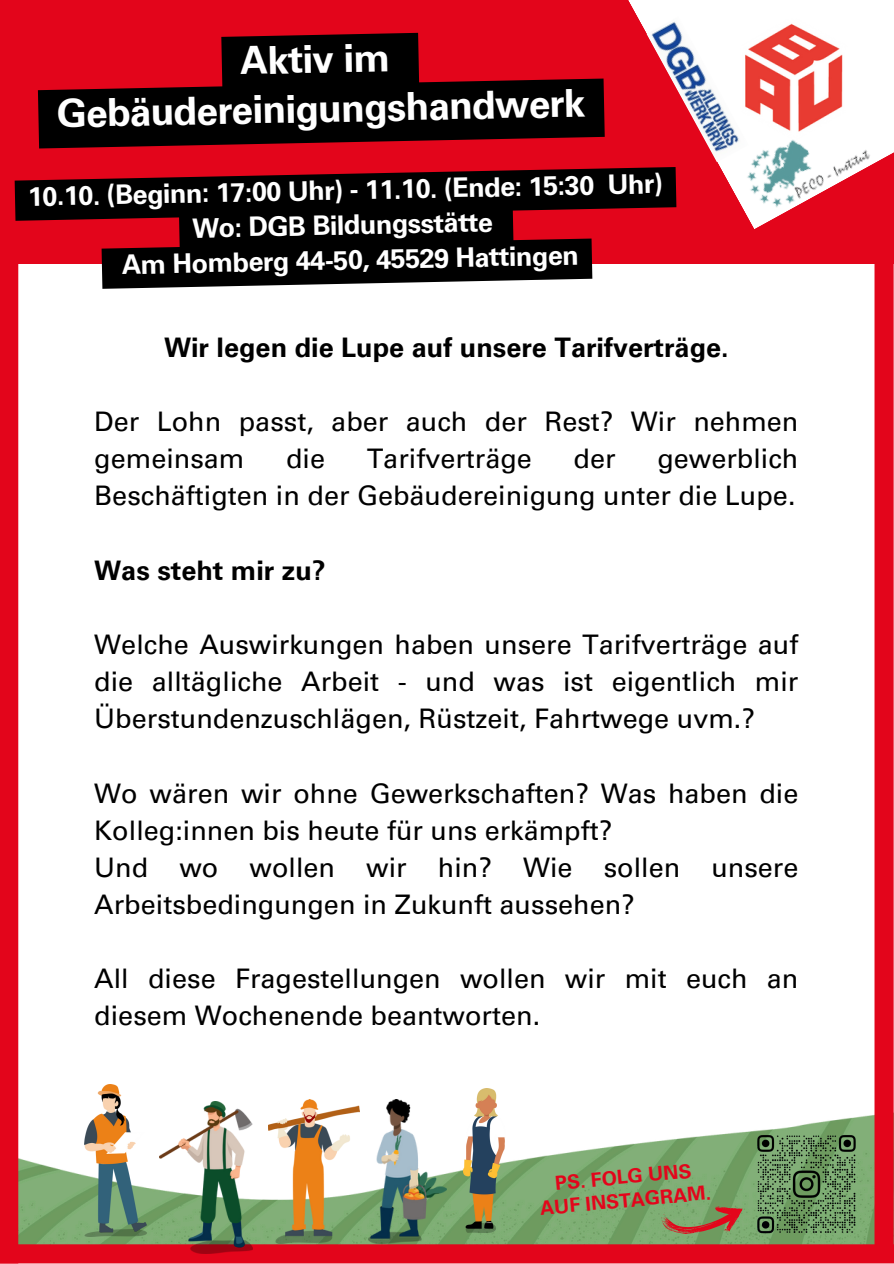
<style>
.page{position:relative;width:894px;height:1264px;background:#fff}
.page>*{position:absolute;margin:0;border:0;box-sizing:border-box;transform-origin:0 0}
.t1{font:700 38.7px/49.5px "Univers LT Pro 65";color:#fff;text-align:center}
.t2{font:27px/37.2px "Univers LT Pro 55 Roman";color:#000}
.t3{font:700 27px/34.8px "Univers LT Pro 65";color:#fff;text-align:center}
.t4{font:700 27px "Univers LT Pro 65";color:#000}
.t5{font:700 19.5px/23.5px "Univers LT Pro 65";color:#e3051b;text-align:center}
</style>
<div class="page">
<div style="left:0;top:0;width:893px;height:264px;background:#e3051b"></div>
<img style="left:18px;top:1106px;width:856px;height:138px">
<div style="left:874px;top:17px;width:19px;height:1244px;background:#e3051b"></div>
<div style="left:0;top:0;width:18px;height:1263px;background:#e3051b"></div>
<svg style="left:604px;top:0;width:289px;height:229px"></svg>
<div style="left:0;top:1244px;width:893px;height:19px;background:#e3051b"></div>
<img style="left:368px;top:1099px;width:78px;height:144px">
<img style="left:268px;top:1099px;width:91px;height:144px">
<img style="left:85px;top:1084px;width:62px;height:152px">
<img style="left:160px;top:1101px;width:92px;height:152px">
<img style="left:463px;top:1088px;width:42px;height:144px">
<svg style="left:659px;top:1186px;width:84px;height:59px"></svg>
<img style="left:748px;top:17px;width:98px;height:83px">
<img style="left:646px;top:17px;width:102px;height:145px">
<img style="left:733px;top:100px;width:146px;height:124px">
<img style="left:745px;top:1122px;width:122px;height:115px">
<svg style="left:37px;top:32px;width:567px;height:116px;fill:#000"></svg>
<svg style="left:15px;top:167px;width:662px;height:123px;fill:#000"></svg>
<p class="t1" style="left:56px;top:44px;width:530px;rotate:-1deg">Aktiv im<br>Gebäudereinigungshandwerk</p>
<p class="t3" style="left:28px;top:182px;width:636px;rotate:-1deg">10.10. (Beginn: 17:00 Uhr) - 11.10. (Ende: 15:30 Uhr)<br>Wo: DGB Bildungsstätte<br>Am Homberg 44-50, 45529 Hattingen</p>
<h3 class="t4" style="left:164px;top:337px;width:566px">Wir legen die Lupe auf unsere Tarifverträge.</h3>
<h3 class="t2" style="left:94px;top:406px;width:705px">Der Lohn passt, aber auch der Rest? Wir nehmen gemeinsam</h3>
<h3 class="t2" style="left:286px;top:443px;width:41px">die</h3>
<h3 class="t2" style="left:366px;top:443px;width:167px">Tarifverträge</h3>
<h3 class="t2" style="left:573px;top:443px;width:44px">der</h3>
<h3 class="t2" style="left:94px;top:443px;width:705px;text-align:right">gewerblich<br>Beschäftigten in der Gebäudereinigung unter die Lupe.</h3>
<p class="t4" style="left:94px;top:560px;width:233px">Was steht mir zu?</p>
<p class="t2" style="left:94px;top:629px;width:705px;text-align:justify">Welche Auswirkungen haben unsere Tarifverträge auf die alltägliche Arbeit - und was ist eigentlich mir Überstundenzuschlägen, Rüstzeit, Fahrtwege uvm.?</p>
<p class="t2" style="left:94px;top:778px;width:705px">Wo wären wir ohne Gewerkschaften? Was haben die Kolleg:innen bis heute für uns erkämpft?<br>Und wo wollen wir hin? Wie sollen unsere Arbeitsbedingungen in Zukunft aussehen?</p>
<p class="t2" style="left:94px;top:963px;width:705px">All diese Fragestellungen wollen wir mit euch an diesem Wochenende beantworten.</p>
<h3 class="t5" style="left:537px;top:1175px;width:173px;rotate:-5deg">PS. FOLG UNS<br>AUF INSTAGRAM.</h3>
</div>
